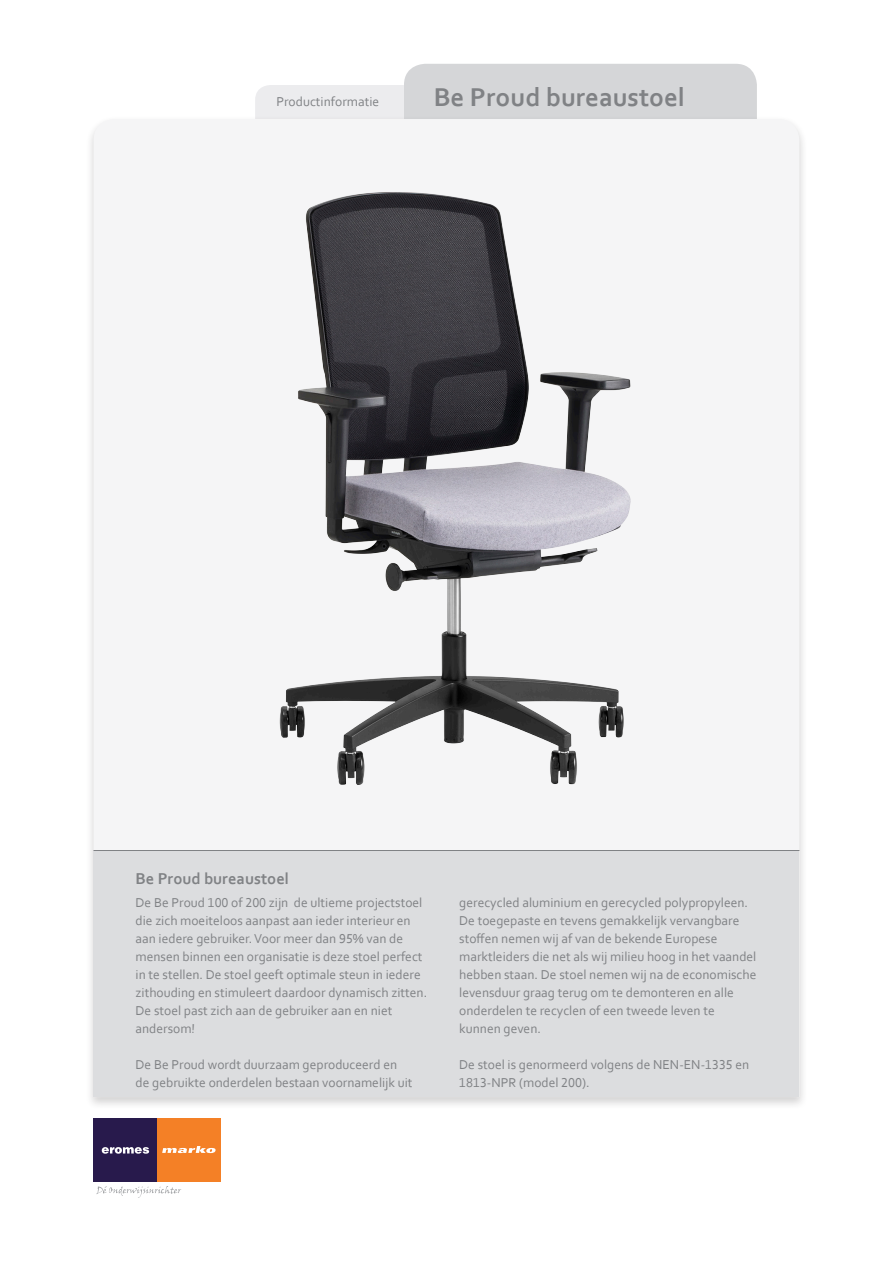
<style>
.page{position:relative;width:893px;height:1263px;background:#fff}
.page>*{position:absolute;margin:0;border:0;box-sizing:border-box;transform-origin:0 0}
.kop{font:700 27px "Corbel";color:#808285}
.tussenkopje_bold{font:700 16.5px "Corbel";color:#808285}
.body_LL{font:13.5px/18px "Corbel";color:#808285}
</style>
<div class="page">
<svg style="left:255px;top:64px;width:502px;height:51px;background:#dedfe0"></svg>
<div style="left:85px;top:115px;width:723px;height:995px;background:#231f20;opacity:.2"></div>
<div style="left:94px;top:119px;width:705px;height:731px;background:#f5f5f6"></div>
<div style="left:94px;top:850px;width:705px;height:247px;background:#dcdddf"></div>
<hr style="left:94px;top:850px;width:705px;height:1px;background:#808285">
<img style="left:255px;top:179px;width:398px;height:618px">
<div style="left:157px;top:1118px;width:64px;height:64px;background:#f48026"></div>
<svg style="left:162px;top:1146px;width:54px;height:7px"></svg>
<div style="left:94px;top:1118px;width:63px;height:64px;background:#281a4c"></div>
<svg style="left:102px;top:1147px;width:47px;height:7px"></svg>
<svg style="left:97px;top:1186px;width:84px;height:12px"></svg>
<p class="body_LL" style="left:276px;top:92px;width:104px">Productinformatie</p>
<p class="kop" style="left:434px;top:81px;width:253px">Be Proud bureaustoel</p>
<p class="tussenkopje_bold" style="left:136px;top:868px;width:155px">Be Proud bureaustoel</p>
<p class="body_LL" style="left:136px;top:893px;width:293px">De Be Proud 100 of 200 zijn de ultieme projectstoel die zich moeiteloos aanpast aan ieder interieur en aan iedere gebruiker. Voor meer dan 95% van de mensen binnen een organisatie is deze stoel perfect in te stellen. De stoel geeft optimale steun in iedere zithouding en stimuleert daardoor dynamisch zitten.<br>De stoel past zich aan de gebruiker aan en niet andersom!</p>
<p class="body_LL" style="left:136px;top:1055px;width:279px">De Be Proud wordt duurzaam geproduceerd en de gebruikte onderdelen bestaan voornamelijk uit</p>
<p class="body_LL" style="left:459px;top:893px;width:299px">gerecycled aluminium en gerecycled polypropyleen.<br>De toegepaste en tevens gemakkelijk vervangbare stoffen nemen wij af van de bekende Europese marktleiders die net als wij milieu hoog in het vaandel hebben staan. De stoel nemen wij na de economische levensduur graag terug om te demonteren en alle onderdelen te recyclen of een tweede leven te kunnen geven.</p>
<p class="body_LL" style="left:459px;top:1055px;width:292px">De stoel is genormeerd volgens de NEN-EN-1335 en<br>1813-NPR (model 200).</p>
</div>
